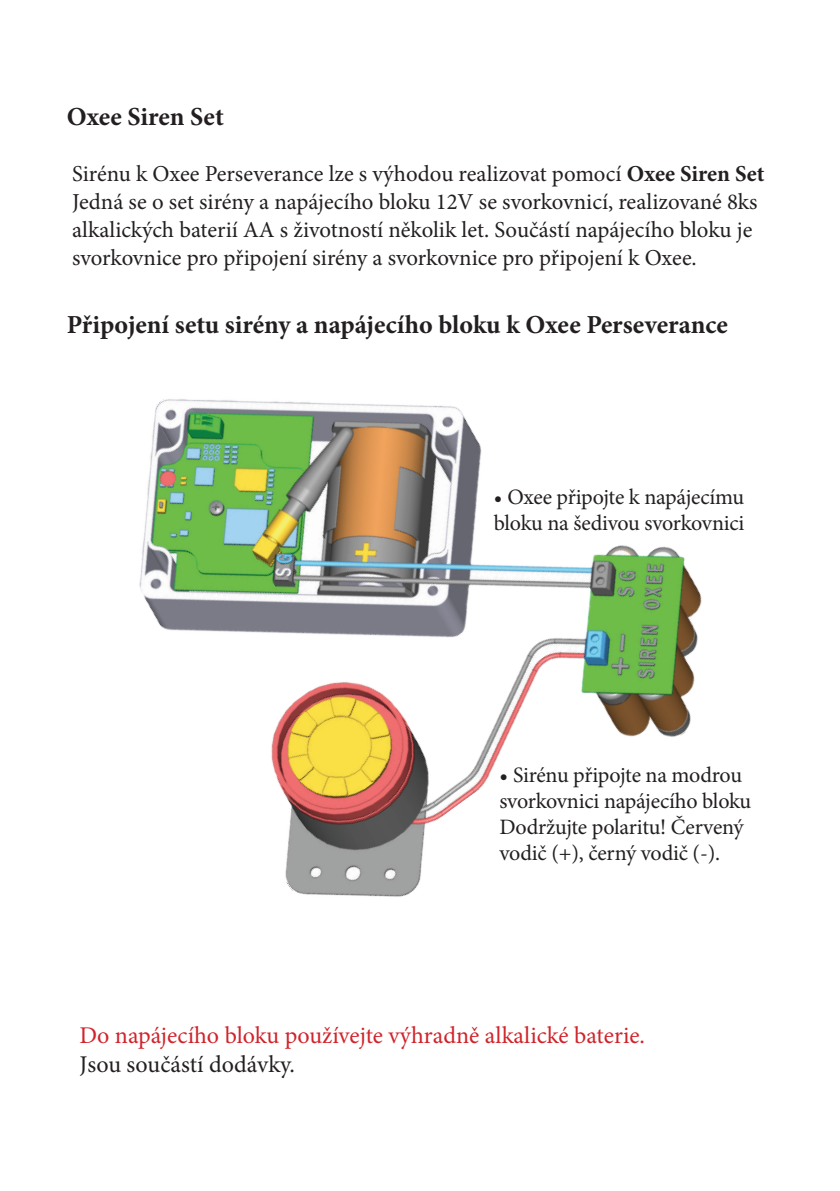
<style>
.page{position:relative;width:840px;height:1191px;background:#fff}
.page>*{position:absolute;margin:0;border:0;box-sizing:border-box;transform-origin:0 0}
.t1{font:700 26px "Minion Pro";color:#231f20}
.t2{font:24px "Minion Pro";color:#d1232a}
.t3{font:24px "Minion Pro";color:#231f20}
.t4{font:22.8px/28px "Minion Pro";color:#231f20}
.t5{font:22px/26px "Minion Pro";letter-spacing:-.015em;color:#231f20}
.s1{font-weight:700}
</style>
<div class="page">
<img style="left:139px;top:399px;width:563px;height:498px">
<p class="t1" style="left:67px;top:99px;width:159px">Oxee Siren Set</p>
<p class="t4" style="left:72px;top:159px;width:693px">Sirénu k Oxee Perseverance lze s výhodou realizovat pomocí <span class="s1">Oxee Siren Set </span>Jedná se o set sirény a napájecího bloku 12V se svorkovnicí, realizované 8ks alkalických baterií AA s životností několik let. Součástí napájecího bloku je svorkovnice pro připojení sirény a svorkovnice pro připojení k Oxee.</p>
<p class="t1" style="left:67px;top:307px;width:662px">Připojení setu sirény a napájecího bloku k Oxee Perseverance</p>
<p class="t5" style="left:493px;top:484px;width:252px">• Oxee připojte k napájecímu bloku na šedivou svorkovnici</p>
<p class="t5" style="left:499px;top:762px;width:253px">• Sirénu připojte na modrou svorkovnici napájecího bloku<br>Dodržujte polaritu! Červený vodič (+), černý vodič (-).</p>
<p class="t2" style="left:79px;top:1019px;width:566px">Do napájecího bloku používejte výhradně alkalické baterie.</p>
<p class="t3" style="left:79px;top:1047px;width:217px">Jsou součástí dodávky.</p>
</div>
